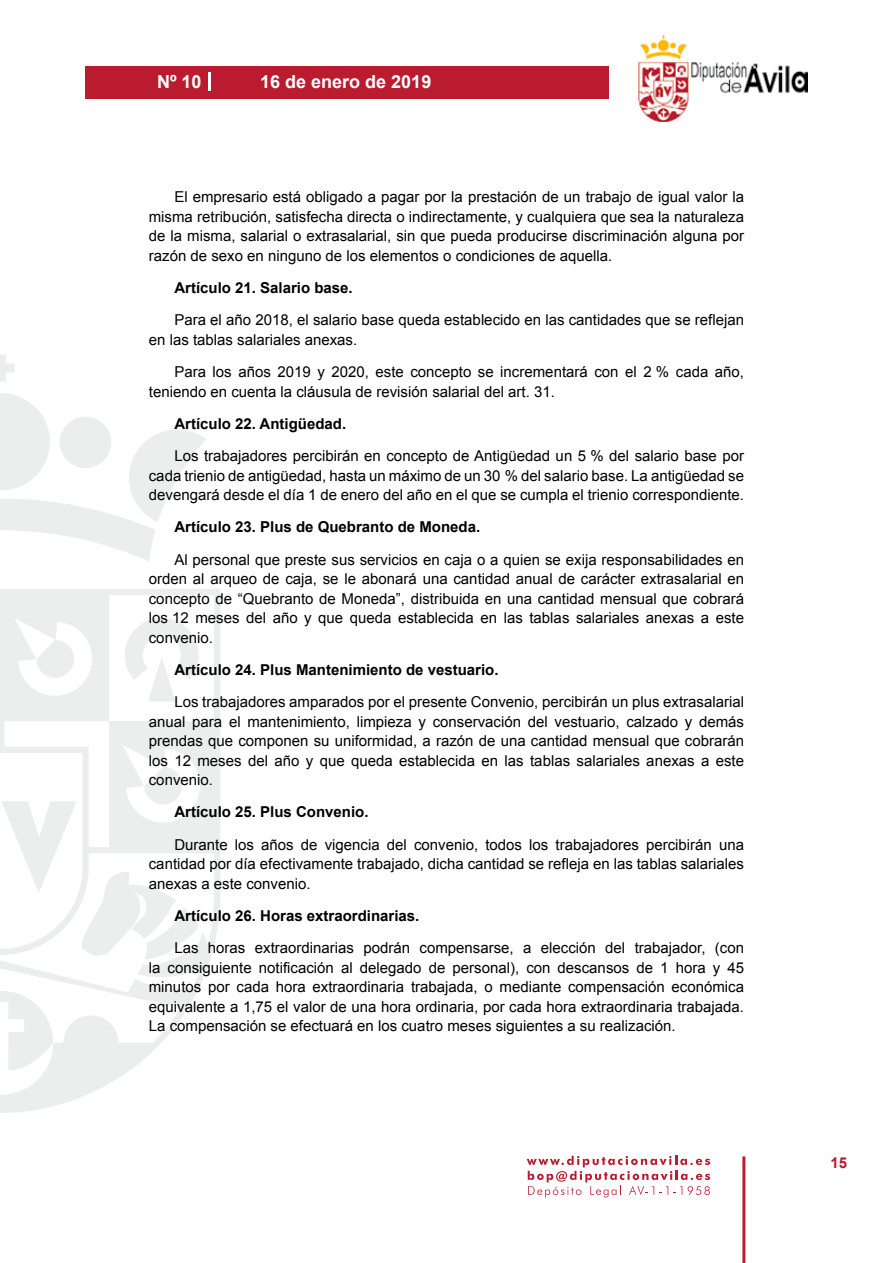
<style>
.page{position:relative;width:893px;height:1263px;background:#fff}
.page>*{position:absolute;margin:0;border:0;box-sizing:border-box;transform-origin:0 0}
.t1{font:700 18px "Arial";color:#fff}
.t2{font:15px/19.5px "Arial";color:#000;text-align:justify}
.t3{font:700 15px "Arial";color:#000}
.t4{font:700 15px "Arial";color:#ba1b2f}
</style>
<div class="page">
<svg style="left:527px;top:1156px;width:183px;height:41px"></svg>
<div style="left:85px;top:66px;width:523px;height:33px;background:#ba1b2f"></div>
<img style="left:638px;top:36px;width:170px;height:86px">
<hr style="left:742px;top:1156px;width:3px;height:107px;background:#ba1b2f">
<svg style="left:208px;top:72px;width:2px;height:18px"></svg>
<svg style="left:0;top:355px;width:15px;height:27px"></svg>
<svg style="left:0;top:393px;width:206px;height:168px"></svg>
<svg style="left:0;top:589px;width:220px;height:524px"></svg>
<svg style="left:36px;top:640px;width:40px;height:40px"></svg>
<svg style="left:125px;top:618px;width:74px;height:83px"></svg>
<svg style="left:0;top:991px;width:53px;height:79px"></svg>
<svg style="left:1px;top:767px;width:198px;height:192px"></svg>
<p class="t1" style="left:157px;top:69px;width:46px">Nº 10</p>
<p class="t1" style="left:260px;top:69px;width:173px">16 de enero de 2019</p>
<p class="t2" style="left:149px;top:187px;width:597px;text-indent:26px">El empresario está obligado a pagar por la prestación de un trabajo de igual valor la misma retribución, satisfecha directa o indirectamente, y cualquiera que sea la naturaleza de la misma, salarial o extrasalarial, sin que pueda producirse discriminación alguna por razón de sexo en ninguno de los elementos o condiciones de aquella.</p>
<p class="t3" style="left:174px;top:278px;width:180px">Artículo 21. Salario base.</p>
<p class="t2" style="left:149px;top:310px;width:597px;text-indent:26px">Para el año 2018, el salario base queda establecido en las cantidades que se reflejan en las tablas salariales anexas.</p>
<p class="t2" style="left:149px;top:362px;width:597px;text-indent:26px">Para los años 2019 y 2020, este concepto se incrementará con el 2 % cada año, teniendo en cuenta la cláusula de revisión salarial del art. 31.</p>
<p class="t3" style="left:174px;top:413px;width:173px">Artículo 22. Antigüedad.</p>
<p class="t2" style="left:149px;top:446px;width:597px;text-indent:26px">Los trabajadores percibirán en concepto de Antigüedad un 5 % del salario base por cada trienio de antigüedad, hasta un máximo de un 30 % del salario base. La antigüedad se devengará desde el día 1 de enero del año en el que se cumpla el trienio correspondiente.</p>
<p class="t3" style="left:174px;top:517px;width:307px">Artículo 23. Plus de Quebranto de Moneda.</p>
<p class="t2" style="left:149px;top:550px;width:597px;text-indent:26px">Al personal que preste sus servicios en caja o a quien se exija responsabilidades en orden al arqueo de caja, se le abonará una cantidad anual de carácter extrasalarial en concepto de “Quebranto de Moneda”, distribuida en una cantidad mensual que cobrará los 12 meses del año y que queda establecida en las tablas salariales anexas a este convenio.</p>
<p class="t3" style="left:174px;top:659px;width:326px">Artículo 24. Plus Mantenimiento de vestuario.</p>
<p class="t2" style="left:149px;top:692px;width:597px;text-indent:26px">Los trabajadores amparados por el presente Convenio, percibirán un plus extrasalarial anual para el mantenimiento, limpieza y conservación del vestuario, calzado y demás prendas que componen su uniformidad, a razón de una cantidad mensual que cobrarán los 12 meses del año y que queda establecida en las tablas salariales anexas a este convenio.</p>
<p class="t3" style="left:174px;top:802px;width:196px">Artículo 25. Plus Convenio.</p>
<p class="t2" style="left:149px;top:835px;width:597px;text-indent:26px">Durante los años de vigencia del convenio, todos los trabajadores percibirán una cantidad por día efectivamente trabajado, dicha cantidad se refleja en las tablas salariales anexas a este convenio.</p>
<p class="t3" style="left:174px;top:905px;width:247px">Artículo 26. Horas extraordinarias.</p>
<p class="t2" style="left:149px;top:938px;width:597px;text-indent:26px">Las horas extraordinarias podrán compensarse, a elección del trabajador, (con la consiguiente notificación al delegado de personal), con descansos de 1 hora y 45 minutos por cada hora extraordinaria trabajada, o mediante compensación económica equivalente a 1,75 el valor de una hora ordinaria, por cada hora extraordinaria trabajada.<br>La compensación se efectuará en los cuatro meses siguientes a su realización.</p>
<p class="t4" style="left:831px;top:1153px;width:18px">15</p>
</div>
